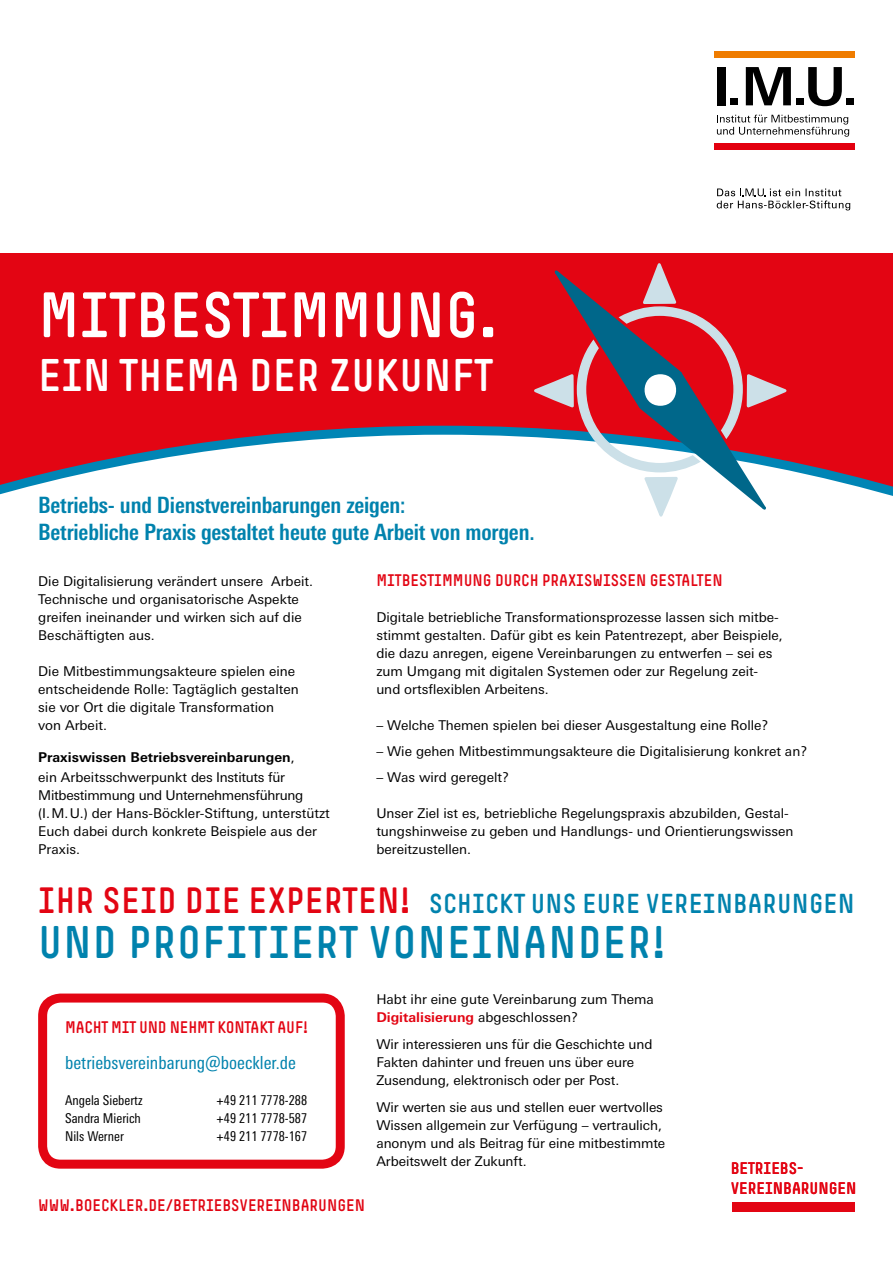
<style>
.page{position:relative;width:893px;height:1263px;background:#fff}
.page>*{position:absolute;margin:0;border:0;box-sizing:border-box;transform-origin:0 0}
.t1{font:63px "Simple HBS";color:#fff}
.t2{font:45px "Simple HBS";letter-spacing:.025em;color:#0082ad}
.t3{font:45px "Simple HBS";color:#fff}
.t4{font:27px "Simple HBS";letter-spacing:.01em;color:#0082ad}
.t5{font:700 condensed 22.5px/27px "Univers Next Pro";letter-spacing:-.01em;color:#0082ad}
.t6{font:condensed 18px "Univers Next Pro";color:#0082ad}
.t7{font:16.5px/20.2px "Simple HBS";color:#e30513}
.t8{font:16.5px "Simple HBS";color:#e10412}
.t9{font:13.5px/18px "Univers Next Pro";color:#000}
.t10{font:condensed 13.5px "Univers Next Pro";color:#000}
.s1{font-weight:700}
.s2{font-size:36px;color:#e30513}
.s3{font-weight:700;color:#e30513}
</style>
<div class="page">
<div style="left:0;top:253px;width:893px;height:378px;background:#e30513"></div>
<svg style="left:0;top:426px;width:893px;height:205px;background:#f3e5e8"></svg>
<div style="left:714px;top:52px;width:141px;height:6px;background:#ef7c00"></div>
<div style="left:714px;top:144px;width:141px;height:6px;background:#e3000f"></div>
<svg style="left:808px;top:67px;width:34px;height:39px"></svg>
<div style="left:847px;top:99px;width:7px;height:6px;background:#000"></div>
<div style="left:717px;top:67px;width:9px;height:38px;background:#000"></div>
<div style="left:731px;top:99px;width:7px;height:6px;background:#000"></div>
<svg style="left:746px;top:67px;width:45px;height:38px"></svg>
<div style="left:796px;top:99px;width:7px;height:6px;background:#000"></div>
<svg style="left:717px;top:115px;width:132px;height:22px"></svg>
<svg style="left:717px;top:188px;width:133px;height:22px"></svg>
<svg style="left:544px;top:519px;width:233px;height:3px"></svg>
<svg style="left:532px;top:263px;width:257px;height:256px"></svg>
<div style="left:732px;top:1202px;width:123px;height:10px;background:#e30513"></div>
<div style="left:38px;top:993px;width:307px;height:176px;border:9px solid #e30513;border-radius:18px"></div>
<h1 class="t1" style="left:38px;top:279px;width:461px">MITBESTIMMUNG.</h1>
<h2 class="t3" style="left:38px;top:350px;width:456px">EIN THEMA DER ZUKUNFT</h2>
<h3 class="t5" style="left:38px;top:491px;width:498px">Betriebs- und Dienstvereinbarungen zeigen:<br>Betriebliche Praxis gestaltet heute gute Arbeit von morgen.</h3>
<p class="t9" style="left:38px;top:572px;width:276px">Die Digitalisierung verändert unsere Arbeit.<br>Technische und organisatorische Aspekte greifen ineinander und wirken sich auf die Beschäftigten aus.</p>
<p class="t9" style="left:38px;top:662px;width:262px">Die Mitbestimmungsakteure spielen eine entscheidende Rolle: Tagtäglich gestalten sie vor Ort die digitale Transformation von Arbeit.</p>
<p class="t9" style="left:38px;top:748px;width:258px;line-height:19.5px"><span class="s1">Praxiswissen Betriebsvereinbarungen</span>, ein Arbeitsschwerpunkt des Instituts für</p>
<p class="t9" style="left:38px;top:786px;width:293px">Mitbestimmung und Unternehmensführung (I.M.U.) der Hans-Böckler-Stiftung, unterstützt Euch dabei durch konkrete Beispiele aus der Praxis.</p>
<p class="t7" style="left:376px;top:570px;width:348px">MITBESTIMMUNG DURCH PRAXISWISSEN GESTALTEN</p>
<p class="t9" style="left:376px;top:608px;width:408px">Digitale betriebliche Transformationsprozesse lassen sich mitbe&shy;stimmt gestalten. Dafür gibt es kein Patentrezept, aber Beispiele, die dazu anregen, eigene Vereinbarungen zu entwerfen – sei es zum Umgang mit digitalen Systemen oder zur Regelung zeit&shy;und ortsflexiblen Arbeitens.</p>
<p class="t9" style="left:376px;top:716px;width:394px">– Welche Themen spielen bei dieser Ausgestaltung eine Rolle?</p>
<p class="t9" style="left:376px;top:742px;width:433px">– Wie gehen Mitbestimmungsakteure die Digitalisierung konkret an?</p>
<p class="t9" style="left:376px;top:768px;width:134px">– Was wird geregelt?</p>
<p class="t9" style="left:376px;top:804px;width:419px">Unser Ziel ist es, betriebliche Regelungspraxis abzubilden, Gestal&shy;tungshinweise zu geben und Handlungs- und Orientierungswissen bereitzustellen.</p>
<h3 class="t4" style="left:38px;top:888px;width:818px"><span class="s2">IHR SEID DIE EXPERTEN!</span> SCHICKT UNS EURE VEREINBARUNGEN</h3>
<h2 class="t2" style="left:38px;top:917px;width:629px">UND PROFITIERT VONEINANDER!</h2>
<p class="t7" style="left:65px;top:1017px;width:244px">MACHT MIT UND NEHMT KONTAKT AUF!</p>
<h3 class="t6" style="left:65px;top:1052px;width:232px">betriebsvereinbarung@boeckler.de</h3>
<p class="t10" style="left:65px;top:1092px;width:79px">Angela Siebertz</p>
<p class="t10" style="left:217px;top:1092px;width:92px">+49 211 7778-288</p>
<p class="t10" style="left:65px;top:1110px;width:77px">Sandra Mierich</p>
<p class="t10" style="left:217px;top:1110px;width:92px">+49 211 7778-587</p>
<p class="t10" style="left:65px;top:1128px;width:60px">Nils Werner</p>
<p class="t10" style="left:217px;top:1128px;width:92px">+49 211 7778-167</p>
<p class="t9" style="left:376px;top:990px;width:279px">Habt ihr eine gute Vereinbarung zum Thema<br><span class="s3">Digitalisierung</span> abgeschlossen?</p>
<p class="t9" style="left:376px;top:1035px;width:278px">Wir interessieren uns für die Geschichte und<br>Fakten dahinter und freuen uns über eure<br>Zusendung, elektronisch oder per Post.</p>
<p class="t9" style="left:376px;top:1098px;width:290px">Wir werten sie aus und stellen euer wertvolles Wissen allgemein zur Verfügung – vertraulich, anonym und als Beitrag für eine mitbestimmte Arbeitswelt der Zukunft.</p>
<p class="t8" style="left:38px;top:1196px;width:328px">WWW.BOECKLER.DE/BETRIEBSVEREINBARUNGEN</p>
<p class="t7" style="left:731px;top:1157px;width:127px">BETRIEBS-<br>VEREINBARUNGEN</p>
</div>
